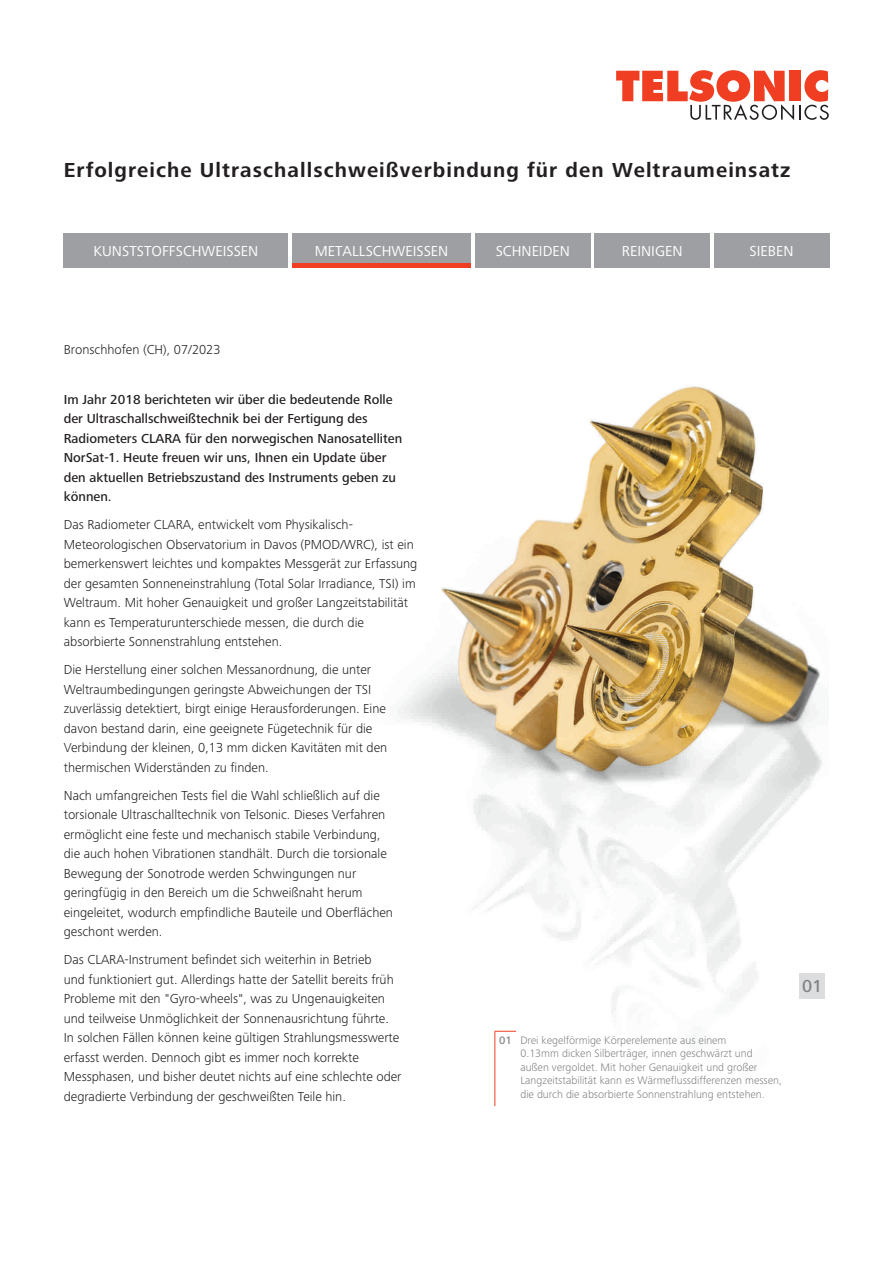
<style>
.page{position:relative;width:893px;height:1263px;background:#fff}
.page>*{position:absolute;margin:0;border:0;box-sizing:border-box;transform-origin:0 0}
.t1{font:700 21px "Frutiger Next Pro";letter-spacing:.05em;color:#231f20}
.t2{font:500 18px "Frutiger Next Pro";color:#808285}
.t3{font:15px "Frutiger Next Pro";color:#fff}
.t4{font:300 13.5px/19.5px "Frutiger Next Pro";color:#231f20}
.t5{font:500 13.5px/19.5px "Frutiger Next Pro";color:#231f20}
.t6{font:300 11.25px/13.5px "Frutiger Next Pro";color:#808285}
.s1{font-weight:500}
</style>
<div class="page">
<svg style="left:616px;top:70px;width:213px;height:50px"></svg>
<img style="left:398px;top:385px;width:427px;height:722px">
<div style="left:799px;top:973px;width:26px;height:25px;background:#dcdddf"></div>
<div style="left:64px;top:234px;width:224px;height:34px;background:#9d9fa2"></div>
<div style="left:292px;top:234px;width:179px;height:34px;background:#9d9fa2"></div>
<div style="left:475px;top:234px;width:115px;height:34px;background:#9d9fa2"></div>
<div style="left:595px;top:234px;width:115px;height:34px;background:#9d9fa2"></div>
<div style="left:714px;top:234px;width:115px;height:34px;background:#9d9fa2"></div>
<svg style="left:495px;top:1031px;width:21px;height:1px"></svg>
<hr style="left:494px;top:1031px;width:1px;height:75px;background:#ef3e22">
<hr style="left:292px;top:264px;width:179px;height:4px;background:#ef3e22">
<h1 class="t1" style="left:64px;top:158px;width:728px">Erfolgreiche Ultraschallschweißverbindung für den Weltraumeinsatz</h1>
<p class="t3" style="left:93px;top:243px;width:166px">KUNSTSTOFFSCHWEISSEN</p>
<p class="t3" style="left:315px;top:243px;width:135px">METALLSCHWEISSEN</p>
<p class="t3" style="left:496px;top:243px;width:76px">SCHNEIDEN</p>
<p class="t3" style="left:622px;top:243px;width:62px">REINIGEN</p>
<p class="t3" style="left:750px;top:243px;width:45px">SIEBEN</p>
<p class="t4" style="left:64px;top:340px;width:158px">Bronschhofen (CH), 07/2023</p>
<p class="t5" style="left:64px;top:390px;width:340px">Im Jahr 2018 berichteten wir über die bedeutende Rolle der Ultraschallschweißtechnik bei der Fertigung des Radiometers CLARA für den norwegischen Nanosatelliten NorSat-1. Heute freuen wir uns, Ihnen ein Update über den aktuellen Betriebszustand des Instruments geben zu können.</p>
<p class="t4" style="left:64px;top:515px;width:355px">Das Radiometer CLARA, entwickelt vom Physikalisch-Meteorologischen Observatorium in Davos (PMOD/WRC), ist ein bemerkenswert leichtes und kompaktes Messgerät zur Erfassung der gesamten Sonneneinstrahlung (Total Solar Irradiance, TSI) im Weltraum. Mit hoher Genauigkeit und großer Langzeitstabilität kann es Temperaturunterschiede messen, die durch die absorbierte Sonnenstrahlung entstehen.</p>
<p class="t4" style="left:64px;top:660px;width:325px">Die Herstellung einer solchen Messanordnung, die unter Weltraumbedingungen geringste Abweichungen der TSI zuverlässig detektiert, birgt einige Herausforderungen. Eine davon bestand darin, eine geeignete Fügetechnik für die Verbindung der kleinen, 0,13 mm dicken Kavitäten mit den thermischen Widerständen zu finden.</p>
<p class="t4" style="left:64px;top:786px;width:331px">Nach umfangreichen Tests fiel die Wahl schließlich auf die torsionale Ultraschalltechnik von Telsonic. Dieses Verfahren ermöglicht eine feste und mechanisch stabile Verbindung, die auch hohen Vibrationen standhält. Durch die torsionale Bewegung der Sonotrode werden Schwingungen nur geringfügig in den Bereich um die Schweißnaht herum eingeleitet, wodurch empfindliche Bauteile und Oberflächen geschont werden.</p>
<p class="t4" style="left:64px;top:950px;width:339px">Das CLARA-Instrument befindet sich weiterhin in Betrieb<br>und funktioniert gut. Allerdings hatte der Satellit bereits früh Probleme mit den "Gyro-wheels", was zu Ungenauigkeiten und teilweise Unmöglichkeit der Sonnenausrichtung führte.<br>In solchen Fällen können keine gültigen Strahlungsmesswerte erfasst werden. Dennoch gibt es immer noch korrekte Messphasen, und bisher deutet nichts auf eine schlechte oder degradierte Verbindung der geschweißten Teile hin.</p>
<p class="t6" style="left:520px;top:1033px;width:263px;text-indent:-21px"><span class="s1">01</span> Drei kegelförmige Körperelemente aus einem<br>0.13mm dicken Silberträger, innen geschwärzt und außen vergoldet. Mit hoher Genauigkeit und großer Langzeitstabilität kann es Wärmeflussdifferenzen messen, die durch die absorbierte Sonnenstrahlung entstehen.</p>
<h2 class="t2" style="left:802px;top:976px;width:22px">01</h2>
</div>
